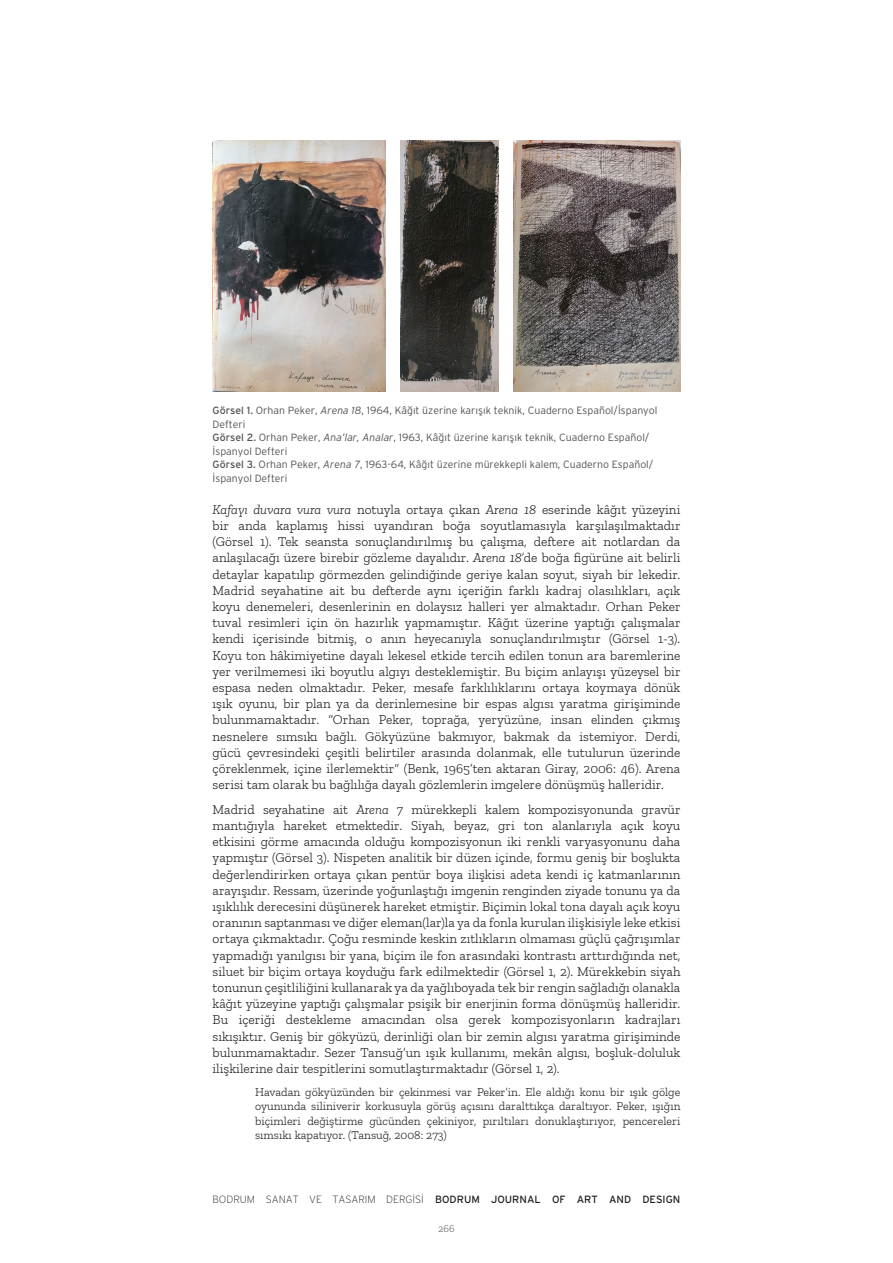
<style>
.page{position:relative;width:893px;height:1263px;background:#fff}
.page>*{position:absolute;margin:0;border:0;box-sizing:border-box;transform-origin:0 0}
.ana_metin{font:300 13.5px/16.2px "Zilla Slab";color:#231f20;text-align:justify}
.metin_ici_alinti{font:300 12px/14.4px "Zilla Slab";color:#231f20;text-align:justify}
.gorsel_etiketi{font:300 10.5px/13.5px "Interstate";color:#525455}
.t1{font:200 10.5px "Interstate";color:#231f20}
.t2{font:300 10.5px "Zilla Slab";color:#626465}
.s1{font-weight:400}
.s2{font-style:italic}
</style>
<div class="page">
<img style="left:213px;top:140px;width:172px;height:252px">
<img style="left:401px;top:140px;width:98px;height:252px">
<img style="left:514px;top:140px;width:166px;height:252px">
<p class="gorsel_etiketi" style="left:213px;top:403px;width:446px"><span class="s1">Görsel 1.</span> Orhan Peker, <span class="s2">Arena 18</span>, 1964, Kâğıt üzerine karışık teknik, Cuaderno Español/İspanyol<br>Defteri</p>
<p class="gorsel_etiketi" style="left:213px;top:430px;width:438px"><span class="s1">Görsel 2.</span> Orhan Peker, <span class="s2">Ana’lar, Analar</span>, 1963, Kâğıt üzerine karışık teknik, Cuaderno Español/<br>İspanyol Defteri</p>
<p class="gorsel_etiketi" style="left:213px;top:457px;width:442px"><span class="s1">Görsel 3.</span> Orhan Peker, <span class="s2">Arena 7</span>, 1963-64, Kâğıt üzerine mürekkepli kalem, Cuaderno Español/<br>İspanyol Defteri</p>
<p class="ana_metin" style="left:213px;top:501px;width:469px"><span class="s2">Kafayı duvara vura vura</span> notuyla ortaya çıkan <span class="s2">Arena 18</span> eserinde kâğıt yüzeyini bir anda kaplamış hissi uyandıran boğa soyutlamasıyla karşılaşılmaktadır (Görsel 1). Tek seansta sonuçlandırılmış bu çalışma, deftere ait notlardan da anlaşılacağı üzere birebir gözleme dayalıdır. <span class="s2">Arena 18</span>’de boğa figürüne ait belirli detaylar kapatılıp görmezden gelindiğinde geriye kalan soyut, siyah bir lekedir.<br>Madrid seyahatine ait bu defterde aynı içeriğin farklı kadraj olasılıkları, açık koyu denemeleri, desenlerinin en dolaysız halleri yer almaktadır. Orhan Peker tuval resimleri için ön hazırlık yapmamıştır. Kâğıt üzerine yaptığı çalışmalar kendi içerisinde bitmiş, o anın heyecanıyla sonuçlandırılmıştır (Görsel 1-3).<br>Koyu ton hâkimiyetine dayalı lekesel etkide tercih edilen tonun ara baremlerine yer verilmemesi iki boyutlu algıyı desteklemiştir. Bu biçim anlayışı yüzeysel bir espasa neden olmaktadır. Peker, mesafe farklılıklarını ortaya koymaya dönük ışık oyunu, bir plan ya da derinlemesine bir espas algısı yaratma girişiminde bulunmamaktadır. “Orhan Peker, toprağa, yeryüzüne, insan elinden çıkmış nesnelere sımsıkı bağlı. Gökyüzüne bakmıyor, bakmak da istemiyor. Derdi, gücü çevresindeki çeşitli belirtiler arasında dolanmak, elle tutulurun üzerinde çöreklenmek, içine ilerlemektir” (Benk, 1965’ten aktaran Giray, 2006: 46). Arena serisi tam olarak bu bağlılığa dayalı gözlemlerin imgelere dönüşmüş halleridir.</p>
<p class="ana_metin" style="left:213px;top:801px;width:469px">Madrid seyahatine ait <span class="s2">Arena 7</span> mürekkepli kalem kompozisyonunda gravür mantığıyla hareket etmektedir. Siyah, beyaz, gri ton alanlarıyla açık koyu etkisini görme amacında olduğu kompozisyonun iki renkli varyasyonunu daha yapmıştır (Görsel 3). Nispeten analitik bir düzen içinde, formu geniş bir boşlukta değerlendirirken ortaya çıkan pentür boya ilişkisi adeta kendi iç katmanlarının arayışıdır. Ressam, üzerinde yoğunlaştığı imgenin renginden ziyade tonunu ya da ışıklılık derecesini düşünerek hareket etmiştir. Biçimin lokal tona dayalı açık koyu oranının saptanması ve diğer eleman(lar)la ya da fonla kurulan ilişkisiyle leke etkisi ortaya çıkmaktadır. Çoğu resminde keskin zıtlıkların olmaması güçlü çağrışımlar yapmadığı yanılgısı bir yana, biçim ile fon arasındaki kontrastı arttırdığında net, siluet bir biçim ortaya koyduğu fark edilmektedir (Görsel 1, 2). Mürekkebin siyah tonunun çeşitliliğini kullanarak ya da yağlıboyada tek bir rengin sağladığı olanakla kâğıt yüzeyine yaptığı çalışmalar psişik bir enerjinin forma dönüşmüş halleridir.<br>Bu içeriği destekleme amacından olsa gerek kompozisyonların kadrajları sıkışıktır. Geniş bir gökyüzü, derinliği olan bir zemin algısı yaratma girişiminde bulunmamaktadır. Sezer Tansuğ’un ışık kullanımı, mekân algısı, boşluk-doluluk ilişkilerine dair tespitlerini somutlaştırmaktadır (Görsel 1, 2).</p>
<p class="metin_ici_alinti" style="left:255px;top:1085px;width:427px">Havadan gökyüzünden bir çekinmesi var Peker’in. Ele aldığı konu bir ışık gölge oyununda siliniverir korkusuyla görüş açısını daralttıkça daraltıyor. Peker, ışığın biçimleri değiştirme gücünden çekiniyor, pırıltıları donuklaştırıyor, pencereleri sımsıkı kapatıyor. (Tansuğ, 2008: 273)</p>
<p class="t1" style="left:213px;top:1193px;width:469px">BODRUM SANAT VE TASARIM DERGİSİ <span class="s1">BODRUM JOURNAL OF ART AND DESIGN</span></p>
<p class="t2" style="left:438px;top:1223px;width:18px">266</p>
</div>
